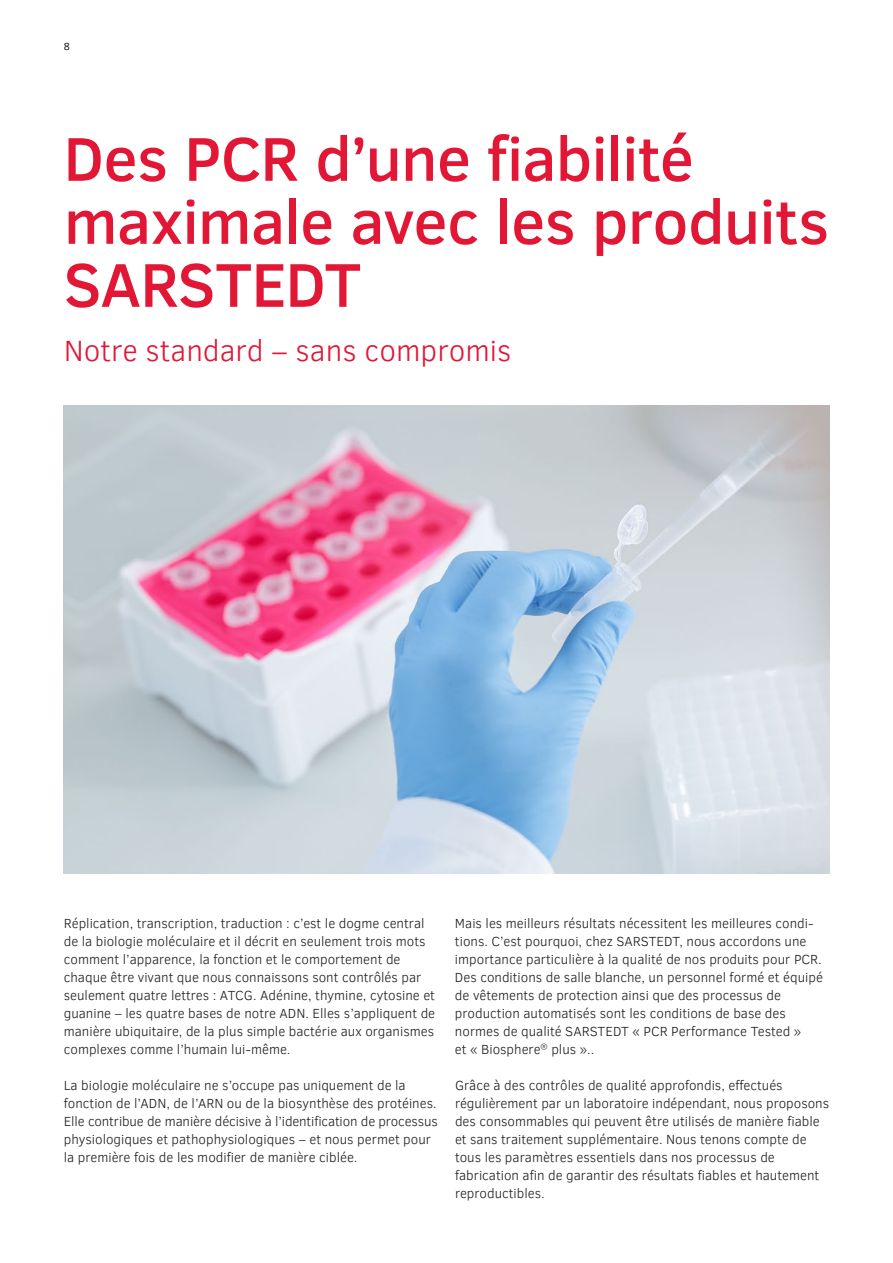
<style>
.page{position:relative;width:893px;height:1263px;background:#fff}
.page>*{position:absolute;margin:0;border:0;box-sizing:border-box;transform-origin:0 0}
.t1{font:500 63px/63px "Clear Sans";letter-spacing:-.015em;color:#e21736}
.t2{font:300 30px "Clear Sans";color:#e21736}
.t3{font:300 13.5px/18px "Clear Sans";color:#231f20}
.t4{font:10.5px "Clear Sans";color:#231f20}
</style>
<div class="page">
<img style="left:64px;top:406px;width:765px;height:467px">
<p class="t4" style="left:64px;top:39px;width:8px">8</p>
<h1 class="t1" style="left:64px;top:126px;width:767px">Des PCR d’une fiabilité maximale avec les produits<br>SARSTEDT</h1>
<h2 class="t2" style="left:64px;top:331px;width:449px">Notre standard – sans compromis</h2>
<p class="t3" style="left:64px;top:914px;width:373px">Réplication, transcription, traduction : c’est le dogme central de la biologie moléculaire et il décrit en seulement trois mots comment l’apparence, la fonction et le comportement de chaque être vivant que nous connaissons sont contrôlés par seulement quatre lettres : ATCG. Adénine, thymine, cytosine et guanine – les quatre bases de notre ADN. Elles s’appliquent de manière ubiquitaire, de la plus simple bactérie aux organismes complexes comme l’humain lui-même.</p>
<p class="t3" style="left:64px;top:1076px;width:376px">La biologie moléculaire ne s’occupe pas uniquement de la fonction de l’ADN, de l’ARN ou de la biosynthèse des protéines.<br>Elle contribue de manière décisive à l’identification de processus physiologiques et pathophysiologiques – et nous permet pour la première fois de les modifier de manière ciblée.</p>
<p class="t3" style="left:455px;top:914px;width:369px">Mais les meilleurs résultats nécessitent les meilleures condi&shy;tions. C’est pourquoi, chez SARSTEDT, nous accordons une importance particulière à la qualité de nos produits pour PCR.<br>Des conditions de salle blanche, un personnel formé et équipé de vêtements de protection ainsi que des processus de production automatisés sont les conditions de base des normes de qualité SARSTEDT « PCR Performance Tested »<br>et « Biosphere<sup>®</sup> plus »..</p>
<p class="t3" style="left:455px;top:1076px;width:376px">Grâce à des contrôles de qualité approfondis, effectués régulièrement par un laboratoire indépendant, nous proposons des consommables qui peuvent être utilisés de manière fiable et sans traitement supplémentaire. Nous tenons compte de tous les paramètres essentiels dans nos processus de fabrication afin de garantir des résultats fiables et hautement reproductibles.</p>
</div>
